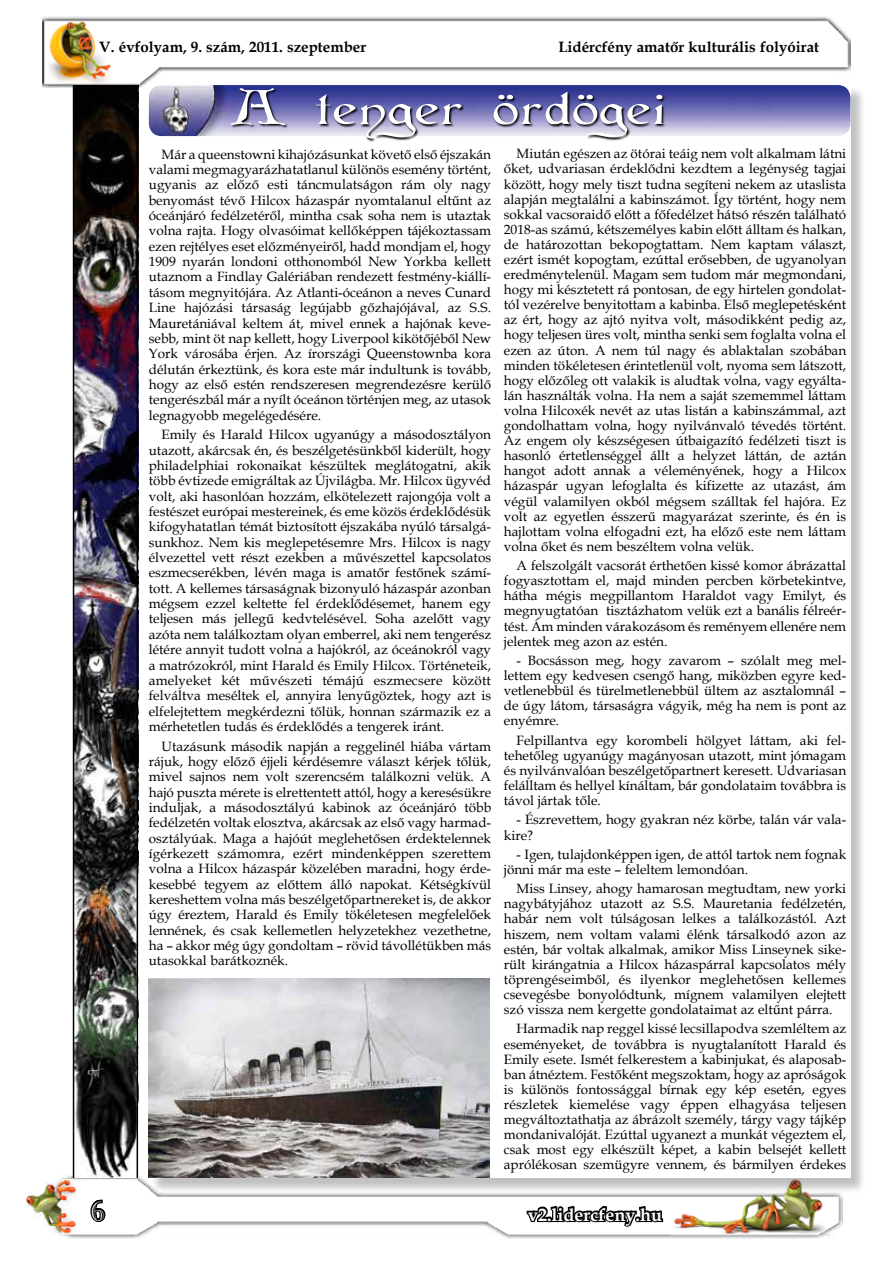
<style>
.page{position:relative;width:893px;height:1263px;background:#fff}
.page>*{position:absolute;margin:0;border:0;box-sizing:border-box;transform-origin:0 0}
.t1{font:46.5px "Cardinal";letter-spacing:.025em;color:#fff;scale:1.5 1}
.t2{font:27px "Casper Open Face";color:#fff}
.t3{font:700 18px "Book Antiqua";color:#fff}
.t4{font:700 15px "Book Antiqua";color:#000}
.t5{font:13.5px/15.1px "Book Antiqua";color:#000;text-align:justify}
</style>
<div class="page">
<img style="left:43px;top:17px;width:807px;height:70px">
<img style="left:26px;top:1175px;width:816px;height:64px">
<svg style="left:99px;top:40px;width:268px;height:16px"></svg>
<svg style="left:558px;top:40px;width:262px;height:16px"></svg>
<svg style="left:88px;top:1196px;width:20px;height:34px"></svg>
<svg style="left:525px;top:1204px;width:140px;height:27px"></svg>
<div style="left:151px;top:87px;width:716px;height:1107px;background:#000;opacity:.25"></div>
<div style="left:149px;top:85px;width:701px;height:1093px;background:#fff"></div>
<img style="left:149px;top:85px;width:701px;height:51px">
<svg style="left:231px;top:88px;width:436px;height:54px;background:#7b7ba7"></svg>
<img style="left:74px;top:85px;width:63px;height:1093px">
<hr style="left:137px;top:85px;width:1px;height:1093px;background:#000">
<hr style="left:73px;top:85px;width:1px;height:1093px;background:#000">
<img style="left:149px;top:978px;width:341px;height:200px">
<p class="t4" style="left:99px;top:36px;width:268px">V. évfolyam, 9. szám, 2011. szeptember</p>
<p class="t4" style="left:558px;top:36px;width:262px">Lidércfény amatőr kulturális folyóirat</p>
<h1 class="t1" style="left:230px;top:78px;width:292px">A tenger ördögei</h1>
<p class="t5" style="left:149px;top:146px;width:344px;text-indent:13px">Már a queenstowni kihajózásunkat követő első éjszakán valami megmagyarázhatatlanul különös esemény történt, ugyanis az előző esti táncmulatságon rám oly nagy benyomást tévő Hilcox házaspár nyomtalanul eltűnt az óceánjáró fedélzetéről, mintha csak soha nem is utaztak volna rajta. Hogy olvasóimat kellőképpen tájékoztassam ezen rejtélyes eset előzményeiről, hadd mondjam el, hogy 1909 nyarán londoni otthonomból New Yorkba kellett utaznom a Findlay Galériában rendezett festmény-kiállí&shy;tásom megnyitójára. Az Atlanti-óceánon a neves Cunard Line hajózási társaság legújabb gőzhajójával, az S.S.<br>Mauretániával keltem át, mivel ennek a hajónak keve&shy;sebb, mint öt nap kellett, hogy Liverpool kikötőjéből New York városába érjen. Az írországi Queenstownba kora délután érkeztünk, és kora este már indultunk is tovább, hogy az első estén rendszeresen megrendezésre kerülő tengerészbál már a nyílt óceánon történjen meg, az utasok legnagyobb megelégedésére.</p>
<p class="t5" style="left:149px;top:427px;width:344px;text-indent:13px">Emily és Harald Hilcox ugyanúgy a másodosztályon utazott, akárcsak én, és beszélgetésünkből kiderült, hogy philadelphiai rokonaikat készültek meglátogatni, akik több évtizede emigráltak az Újvilágba. Mr. Hilcox ügyvéd volt, aki hasonlóan hozzám, elkötelezett rajongója volt a festészet európai mestereinek, és eme közös érdeklődésük kifogyhatatlan témát biztosított éjszakába nyúló társalgá&shy;sunkhoz. Nem kis meglepetésemre Mrs. Hilcox is nagy élvezettel vett részt ezekben a művészettel kapcsolatos eszmecserékben, lévén maga is amatőr festőnek számí&shy;tott. A kellemes társaságnak bizonyuló házaspár azonban mégsem ezzel keltette fel érdeklődésemet, hanem egy teljesen más jellegű kedvtelésével. Soha azelőtt vagy azóta nem találkoztam olyan emberrel, aki nem tengerész létére annyit tudott volna a hajókról, az óceánokról vagy a matrózokról, mint Harald és Emily Hilcox. Történeteik, amelyeket két művészeti témájú eszmecsere között felváltva meséltek el, annyira lenyűgöztek, hogy azt is elfelejtettem megkérdezni tőlük, honnan származik ez a mérhetetlen tudás és érdeklődés a tengerek iránt.</p>
<p class="t5" style="left:149px;top:738px;width:344px;text-indent:13px">Utazásunk második napján a reggelinél hiába vártam rájuk, hogy előző éjjeli kérdésemre választ kérjek tőlük, mivel sajnos nem volt szerencsém találkozni velük. A hajó puszta mérete is elrettentett attól, hogy a keresésükre induljak, a másodosztályú kabinok az óceánjáró több fedélzetén voltak elosztva, akárcsak az első vagy harmad&shy;osztályúak. Maga a hajóút meglehetősen érdektelennek ígérkezett számomra, ezért mindenképpen szerettem volna a Hilcox házaspár közelében maradni, hogy érde&shy;kesebbé tegyem az előttem álló napokat. Kétségkívül kereshettem volna más beszélgetőpartnereket is, de akkor úgy éreztem, Harald és Emily tökéletesen megfelelőek lennének, és csak kellemetlen helyzetekhez vezethetne, ha – akkor még úgy gondoltam – rövid távollétükben más utasokkal barátkoznék.</p>
<p class="t5" style="left:504px;top:146px;width:344px;text-indent:13px">Miután egészen az ötórai teáig nem volt alkalmam látni őket, udvariasan érdeklődni kezdtem a legénység tagjai között, hogy mely tiszt tudna segíteni nekem az utaslista alapján megtalálni a kabinszámot. Így történt, hogy nem sokkal vacsoraidő előtt a főfedélzet hátsó részén található 2018-as számú, kétszemélyes kabin előtt álltam és halkan, de határozottan bekopogtattam. Nem kaptam választ, ezért ismét kopogtam, ezúttal erősebben, de ugyanolyan eredménytelenül. Magam sem tudom már megmondani, hogy mi késztetett rá pontosan, de egy hirtelen gondolat&shy;tól vezérelve benyitottam a kabinba. Első meglepetésként az ért, hogy az ajtó nyitva volt, másodikként pedig az, hogy teljesen üres volt, mintha senki sem foglalta volna el ezen az úton. A nem túl nagy és ablaktalan szobában minden tökéletesen érintetlenül volt, nyoma sem látszott, hogy előzőleg ott valakik is aludtak volna, vagy egyálta&shy;lán használták volna. Ha nem a saját szememmel láttam volna Hilcoxék nevét az utas listán a kabinszámmal, azt gondolhattam volna, hogy nyilvánvaló tévedés történt.<br>Az engem oly készségesen útbaigazító fedélzeti tiszt is hasonló értetlenséggel állt a helyzet láttán, de aztán hangot adott annak a véleményének, hogy a Hilcox házaspár ugyan lefoglalta és kifizette az utazást, ám végül valamilyen okból mégsem szálltak fel hajóra. Ez volt az egyetlen ésszerű magyarázat szerinte, és én is hajlottam volna elfogadni ezt, ha előző este nem láttam volna őket és nem beszéltem volna velük.</p>
<p class="t5" style="left:504px;top:558px;width:344px;text-indent:13px">A felszolgált vacsorát érthetően kissé komor ábrázattal fogyasztottam el, majd minden percben körbetekintve, hátha mégis megpillantom Haraldot vagy Emilyt, és megnyugtatóan tisztázhatom velük ezt a banális félreér&shy;tést. Ám minden várakozásom és reményem ellenére nem jelentek meg azon az estén.</p>
<p class="t5" style="left:504px;top:652px;width:344px;text-indent:13px">- Bocsásson meg, hogy zavarom – szólalt meg mel&shy;lettem egy kedvesen csengő hang, miközben egyre ked&shy;vetlenebbül és türelmetlenebbül ültem az asztalomnál – de úgy látom, társaságra vágyik, még ha nem is pont az enyémre.</p>
<p class="t5" style="left:504px;top:732px;width:344px;text-indent:13px">Felpillantva egy korombeli hölgyet láttam, aki fel&shy;tehetőleg ugyanúgy magányosan utazott, mint jómagam és nyilvánvalóan beszélgetőpartnert keresett. Udvariasan felálltam és hellyel kínáltam, bár gondolataim továbbra is távol jártak tőle.</p>
<p class="t5" style="left:504px;top:812px;width:344px;text-indent:13px">- Észrevettem, hogy gyakran néz körbe, talán vár vala&shy;kire?</p>
<p class="t5" style="left:504px;top:846px;width:344px;text-indent:13px">- Igen, tulajdonképpen igen, de attól tartok nem fognak jönni már ma este – feleltem lemondóan.</p>
<p class="t5" style="left:504px;top:881px;width:344px;text-indent:13px">Miss Linsey, ahogy hamarosan megtudtam, new yorki nagybátyjához utazott az S.S. Mauretania fedélzetén, habár nem volt túlságosan lelkes a találkozástól. Azt hiszem, nem voltam valami élénk társalkodó azon az estén, bár voltak alkalmak, amikor Miss Linseynek sike&shy;rült kirángatnia a Hilcox házaspárral kapcsolatos mély töprengéseimből, és ilyenkor meglehetősen kellemes csevegésbe bonyolódtunk, mígnem valamilyen elejtett szó vissza nem kergette gondolataimat az eltűnt párra.</p>
<p class="t5" style="left:504px;top:1021px;width:344px;text-indent:13px">Harmadik nap reggel kissé lecsillapodva szemléltem az eseményeket, de továbbra is nyugtalanított Harald és Emily esete. Ismét felkerestem a kabinjukat, és alaposab&shy;ban átnéztem. Festőként megszoktam, hogy az apróságok is különös fontossággal bírnak egy kép esetén, egyes részletek kiemelése vagy éppen elhagyása teljesen megváltoztathatja az ábrázolt személy, tárgy vagy tájkép mondanivalóját. Ezúttal ugyanezt a munkát végeztem el, csak most egy elkészült képet, a kabin belsejét kellett aprólékosan szemügyre vennem, és bármilyen érdekes</p>
<h2 class="t2" style="left:91px;top:1196px;width:16px">6</h2>
<h3 class="t3" style="left:528px;top:1202px;width:135px">v2.lidercfeny.hu</h3>
</div>
